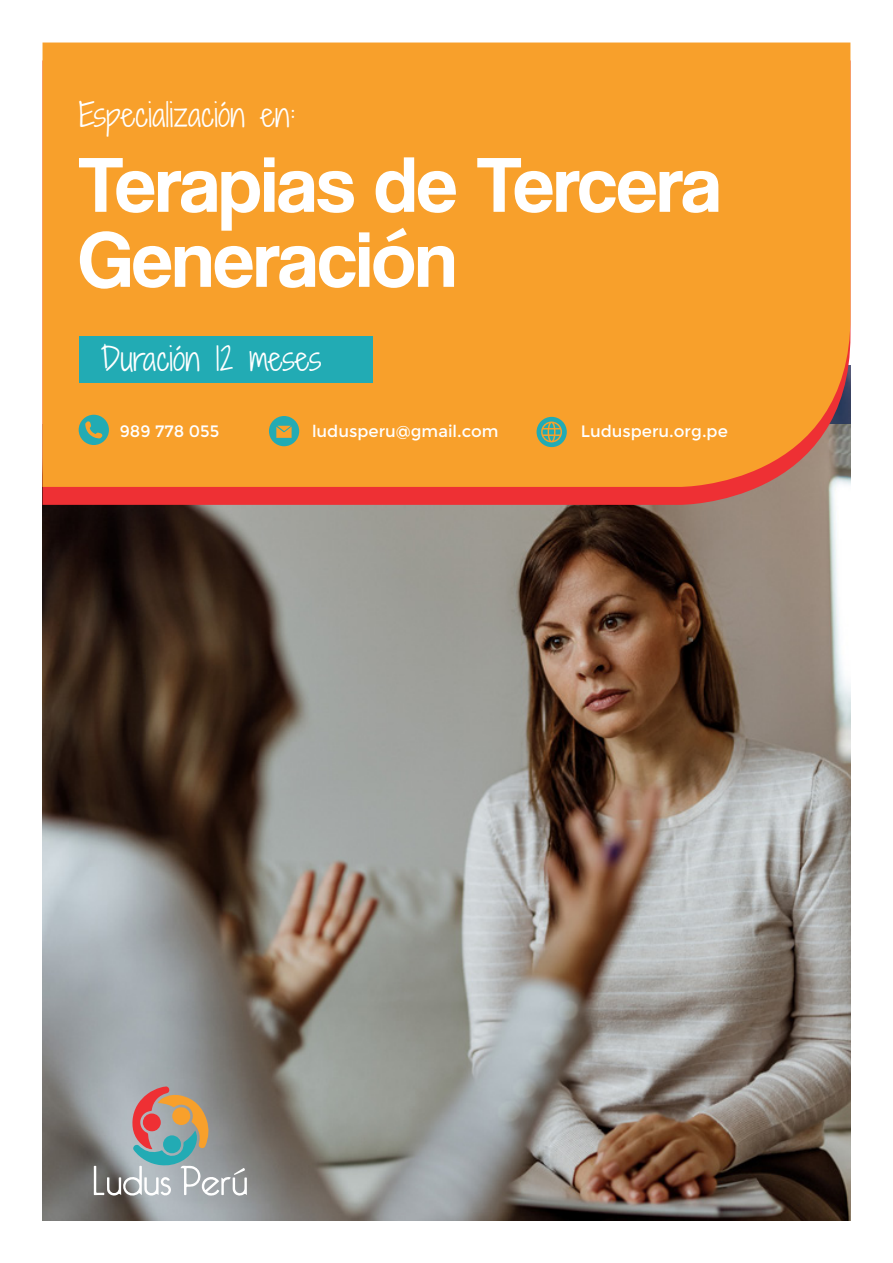
<style>
.page{position:relative;width:893px;height:1263px;background:#fff}
.page>*{position:absolute;margin:0;border:0;box-sizing:border-box;transform-origin:0 0}
.t1{font:81px "Coolvetica Rg";color:#fff}
.t2{font:300 31.5px "Shadows Into";color:#fff}
.t3{font:16.5px "Montserrat";color:#fff}
</style>
<div class="page">
<img style="left:43px;top:505px;width:807px;height:715px">
<svg style="left:43px;top:487px;width:793px;height:18px;fill:#ee3034"></svg>
<div style="left:43px;top:43px;width:807px;height:444px;background:#f8a02b"></div>
<div style="left:79px;top:336px;width:294px;height:47px;background:#22abb4"></div>
<svg style="left:79px;top:415px;width:30px;height:30px"></svg>
<svg style="left:269px;top:416px;width:30px;height:30px"></svg>
<svg style="left:537px;top:417px;width:30px;height:30px"></svg>
<svg style="left:94px;top:1086px;width:153px;height:111px"></svg>
<p class="t2" style="left:79px;top:92px;width:218px">Especialización en:</p>
<p class="t1" style="left:79px;top:137px;width:644px">Terapias de Tercera</p>
<p class="t1" style="left:79px;top:212px;width:379px">Generación</p>
<p class="t2" style="left:101px;top:335px;width:222px">Duración 12 meses</p>
<p class="t3" style="left:120px;top:422px;width:101px">989 778 055</p>
<p class="t3" style="left:312px;top:422px;width:188px">ludusperu@gmail.com</p>
<p class="t3" style="left:581px;top:422px;width:149px">Ludusperu.org.pe</p>
</div>
